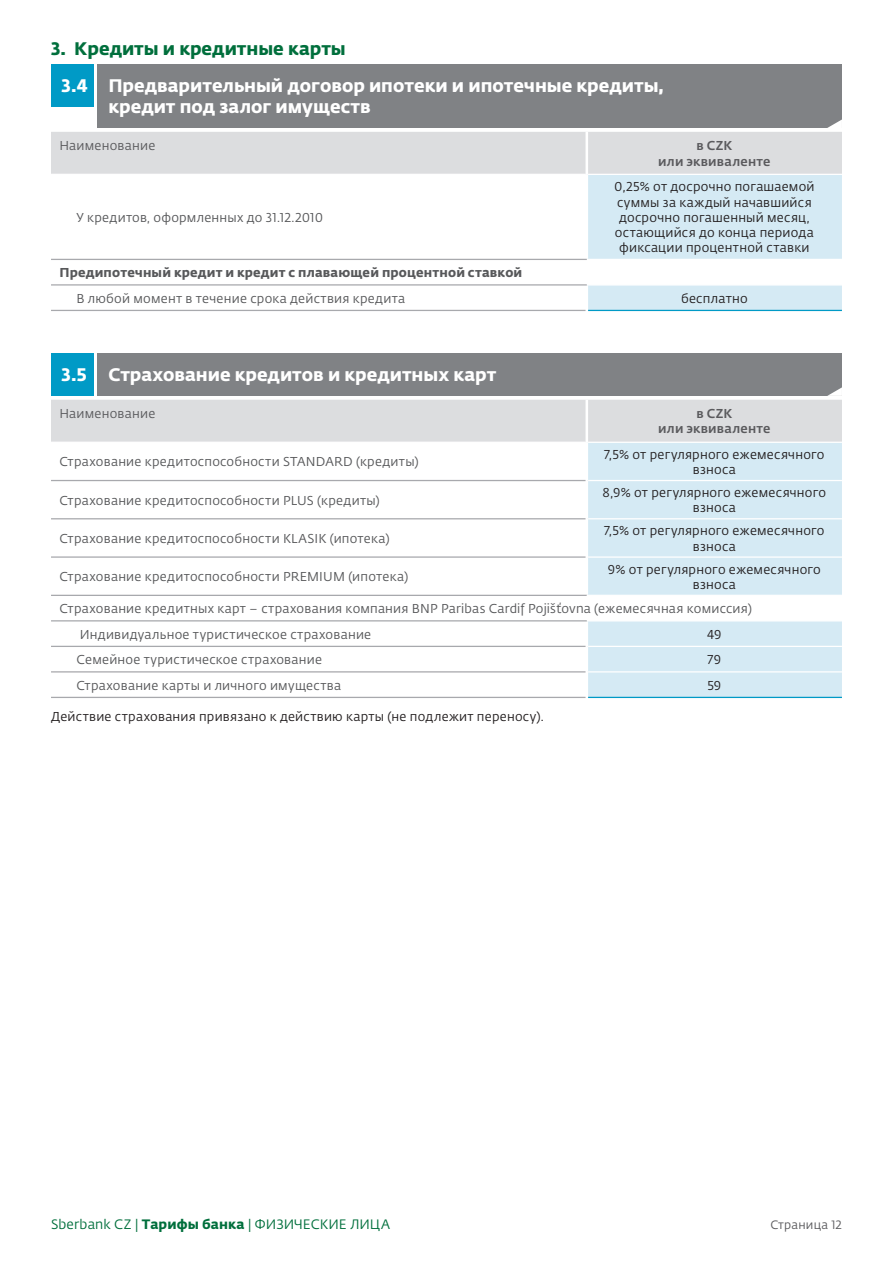
<style>
.page{position:relative;width:893px;height:1263px;background:#fff}
.page>*{position:absolute;margin:0;border:0;box-sizing:border-box;transform-origin:0 0}
.t1{font:18px "Fedra Sans Pro Bold LF";color:#fff}
.t2{font:18px "Fedra Sans Pro Bold LF";color:#006f3c}
.t3{font:13.5px "Fedra Sans Pro Book LF";letter-spacing:.005em;color:#006f3c}
.t4{font:12.75px "Fedra Sans Pro Book LF";letter-spacing:.02em;color:#57585a}
.t5{font:12.75px/15.3px "Fedra Sans Pro Book LF";letter-spacing:.02em;color:#231f20;text-align:center}
.t6{font:12.75px "Fedra Sans Pro Bold LF";letter-spacing:.015em;color:#57585a}
.t7{font:12.75px "Fedra Sans Pro Medium LF";letter-spacing:.015em;color:#5a5a5d}
.t8{font:12.75px "Fedra Sans Pro Book LF";letter-spacing:.02em;color:#5a5a5d}
.t9{font:12px "Fedra Sans Pro Book LF";letter-spacing:.02em;color:#5a5a5d}
.s1{font-family:"Fedra Sans Pro Bold LF"}
</style>
<div class="page">
<div style="left:98px;top:353px;width:744px;height:42px;background:#808285"></div>
<div style="left:51px;top:353px;width:43px;height:42px;background:#009ac6"></div>
<div style="left:98px;top:64px;width:744px;height:64px;background:#808285"></div>
<div style="left:51px;top:64px;width:43px;height:42px;background:#009ac6"></div>
<svg style="left:51px;top:119px;width:791px;height:193px"></svg>
<hr style="left:588px;top:310px;width:254px;height:1px;background:#009ac6">
<hr style="left:51px;top:284px;width:536px;height:2px;background:#a8a9ad">
<hr style="left:51px;top:310px;width:534px;height:1px;background:#a8a9ad">
<hr style="left:51px;top:259px;width:536px;height:1px;background:#a8a9ad">
<svg style="left:51px;top:387px;width:791px;height:55px"></svg>
<svg style="left:51px;top:481px;width:791px;height:218px"></svg>
<svg style="left:587px;top:443px;width:255px;height:254px;background:#d9ecf5"></svg>
<hr style="left:588px;top:480px;width:254px;height:1px;background:#fff">
<hr style="left:588px;top:518px;width:254px;height:1px;background:#fff">
<hr style="left:588px;top:556px;width:254px;height:2px;background:#fff">
<hr style="left:587px;top:620px;width:255px;height:1px;background:#fff">
<hr style="left:588px;top:646px;width:254px;height:1px;background:#fff">
<hr style="left:588px;top:671px;width:254px;height:1px;background:#fff">
<hr style="left:585px;top:400px;width:3px;height:42px;background:#fff">
<hr style="left:585px;top:442px;width:3px;height:38px;background:#fff">
<hr style="left:585px;top:480px;width:3px;height:39px;background:#fff">
<hr style="left:585px;top:519px;width:3px;height:38px;background:#fff">
<hr style="left:585px;top:557px;width:3px;height:38px;background:#fff">
<hr style="left:585px;top:621px;width:3px;height:25px;background:#fff">
<hr style="left:585px;top:646px;width:3px;height:26px;background:#fff">
<hr style="left:585px;top:672px;width:3px;height:25px;background:#fff">
<hr style="left:51px;top:620px;width:536px;height:1px;background:#a8a9ad">
<hr style="left:51px;top:646px;width:534px;height:1px;background:#a8a9ad">
<hr style="left:51px;top:671px;width:534px;height:1px;background:#a8a9ad">
<hr style="left:51px;top:697px;width:534px;height:1px;background:#a8a9ad">
<hr style="left:51px;top:480px;width:534px;height:1px;background:#a8a9ad">
<hr style="left:51px;top:518px;width:534px;height:1px;background:#a8a9ad">
<hr style="left:51px;top:556px;width:534px;height:2px;background:#a8a9ad">
<hr style="left:51px;top:595px;width:536px;height:1px;background:#a8a9ad">
<hr style="left:588px;top:697px;width:254px;height:1px;background:#009ac6">
<hr style="left:587px;top:595px;width:255px;height:1px;background:#fff">
<p class="t2" style="left:51px;top:35px;width:296px">3. Кредиты и кредитные карты</p>
<p class="t1" style="left:62px;top:71px;width:604px">3.4 Предварительный договор ипотеки и ипотечные кредиты,</p>
<p class="t1" style="left:108px;top:92px;width:264px">кредит под залог имуществ</p>
<p class="t8" style="left:60px;top:137px;width:97px">Наименование</p>
<p class="t7" style="left:696px;top:136px;width:37px">в CZK</p>
<p class="t7" style="left:658px;top:151px;width:114px">или эквиваленте</p>
<p class="t4" style="left:77px;top:208px;width:248px">У кредитов, оформленных до 31.12.2010</p>
<p class="t5" style="left:614px;top:179px;width:202px">0,25% от досрочно погашаемой суммы за каждый начавшийся досрочно погашенный месяц, остающийся до конца периода фиксации процентной ставки</p>
<p class="t6" style="left:60px;top:262px;width:464px">Предипотечный кредит и кредит с плавающей процентной ставкой</p>
<p class="t4" style="left:77px;top:289px;width:330px">В любой момент в течение срока действия кредита</p>
<p class="t5" style="left:681px;top:290px;width:68px">бесплатно</p>
<p class="t1" style="left:62px;top:360px;width:436px">3.5 Страхование кредитов и кредитных карт</p>
<p class="t8" style="left:60px;top:405px;width:97px">Наименование</p>
<p class="t7" style="left:696px;top:404px;width:37px">в CZK</p>
<p class="t7" style="left:658px;top:419px;width:114px">или эквиваленте</p>
<p class="t4" style="left:60px;top:453px;width:361px">Страхование кредитоспособности STANDARD (кредиты)</p>
<p class="t5" style="left:604px;top:446px;width:222px">7,5% от регулярного ежемесячного взноса</p>
<p class="t4" style="left:60px;top:491px;width:322px">Страхование кредитоспособности PLUS (кредиты)</p>
<p class="t5" style="left:603px;top:484px;width:225px">8,9% от регулярного ежемесячного взноса</p>
<p class="t4" style="left:60px;top:529px;width:332px">Страхование кредитоспособности KLASIK (ипотека)</p>
<p class="t5" style="left:604px;top:523px;width:222px">7,5% от регулярного ежемесячного взноса</p>
<p class="t4" style="left:60px;top:568px;width:350px">Страхование кредитоспособности PREMIUM (ипотека)</p>
<p class="t5" style="left:608px;top:561px;width:215px">9% от регулярного ежемесячного взноса</p>
<p class="t4" style="left:60px;top:600px;width:694px">Страхование кредитных карт – страхования компания BNP Paribas Cardif Pojišťovna (ежемесячная комиссия)</p>
<p class="t4" style="left:80px;top:625px;width:293px">Индивидуальное туристическое страхование</p>
<p class="t5" style="left:707px;top:626px;width:16px">49</p>
<p class="t4" style="left:77px;top:651px;width:247px">Семейное туристическое страхование</p>
<p class="t5" style="left:708px;top:652px;width:15px">79</p>
<p class="t4" style="left:77px;top:676px;width:266px">Страхование карты и личного имущества</p>
<p class="t5" style="left:707px;top:677px;width:16px">59</p>
<p class="t5" style="left:51px;top:708px;width:494px">Действие страхования привязано к действию карты (не подлежит переносу).</p>
<p class="t3" style="left:51px;top:1215px;width:341px">Sberbank CZ | <span class="s1">Тарифы банка</span> | ФИЗИЧЕСКИЕ ЛИЦА</p>
<p class="t9" style="left:770px;top:1216px;width:73px">Страница 12</p>
</div>
